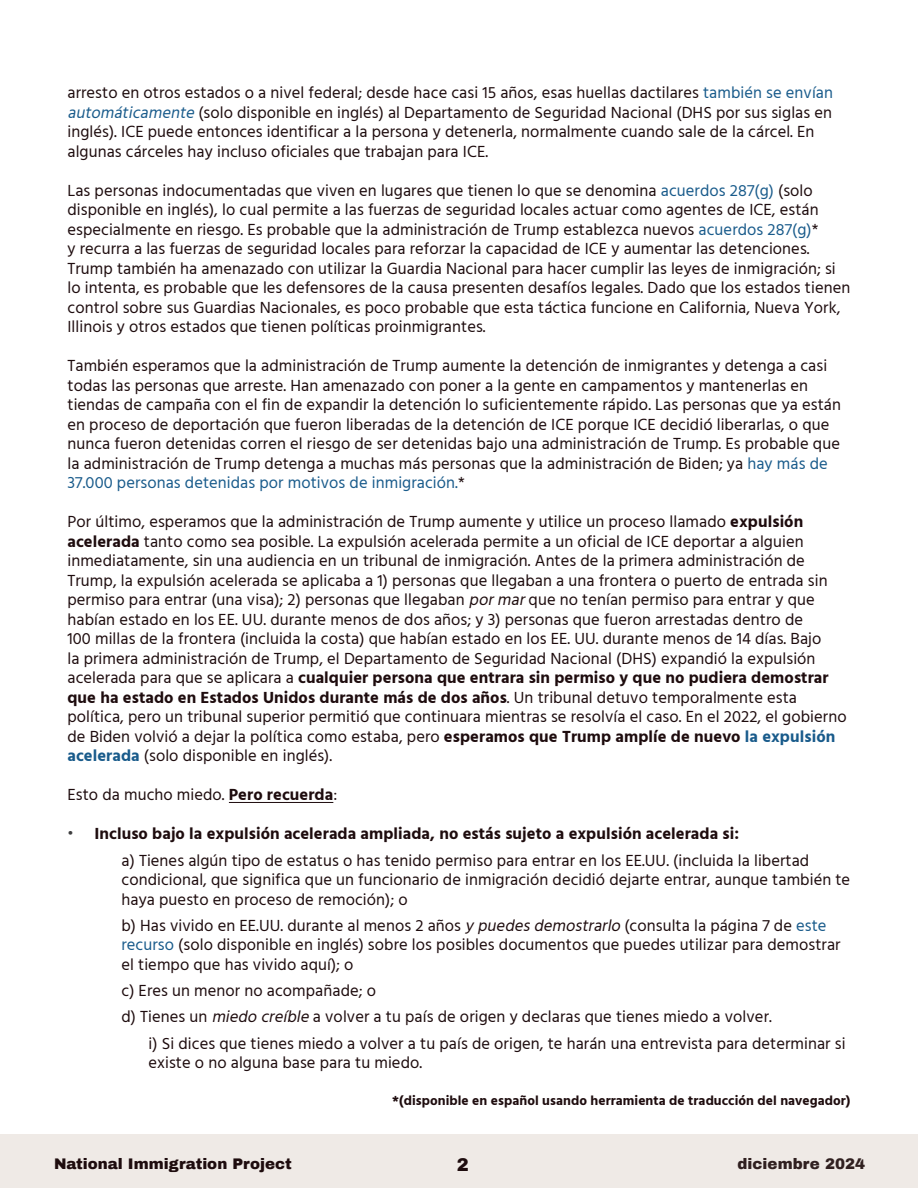
<style>
.page{position:relative;width:918px;height:1188px;background:#fff}
.page>*{position:absolute;margin:0;border:0;box-sizing:border-box;transform-origin:0 0}
.t1{font:900 18px "Archivo";color:#1e0c0e}
.Paragraph{font:16.5px/19.5px "Hind";letter-spacing:.005em;color:#1e0c0e}
.t2{font:700 16.5px "Hind";letter-spacing:.005em;color:#1e0c0e}
.t3{font:900 15px "Archivo";color:#1e0c0e}
.t4{font:900 15px "Archivo";letter-spacing:.005em;color:#302020}
.Paragraph-2{font:700 13.5px "Hind";letter-spacing:.005em;color:#1e0c0e}
.s1{color:#195b8b}
.s2{font-style:italic;color:#195b8b}
.s3{font-weight:700}
.s4{font-style:italic}
.s5{font-weight:700;color:#195b8b}
.s6{font-family:"Helvetica Neue";font-size:17.25px;color:#3e3e3f}
</style>
<div class="page">
<div style="left:0;top:1135px;width:918px;height:53px;background:#efeae6"></div>
<hr style="left:229px;top:802px;width:104px;height:1px;background:#1e0c0e">
<p class="Paragraph" style="left:68px;top:84px;width:767px">arresto en otros estados o a nivel federal; desde hace casi 15 años, esas huellas dactilares <span class="s1">también se envían </span><span class="s2">automáticamente</span> (solo disponible en inglés) al Departamento de Seguridad Nacional (DHS por sus siglas en inglés). ICE puede entonces identificar a la persona y detenerla, normalmente cuando sale de la cárcel. En algunas cárceles hay incluso oficiales que trabajan para ICE.</p>
<p class="Paragraph" style="left:68px;top:182px;width:784px">Las personas indocumentadas que viven en lugares que tienen lo que se denomina <span class="s1">acuerdos 287(g)</span> (solo disponible en inglés), lo cual permite a las fuerzas de seguridad locales actuar como agentes de ICE, están especialmente en riesgo. Es probable que la administración de Trump establezca nuevos <span class="s1">acuerdos 287(g)</span>*<br>y recurra a las fuerzas de seguridad locales para reforzar la capacidad de ICE y aumentar las detenciones.<br>Trump también ha amenazado con utilizar la Guardia Nacional para hacer cumplir las leyes de inmigración; si lo intenta, es probable que les defensores de la causa presenten desafíos legales. Dado que los estados tienen control sobre sus Guardias Nacionales, es poco probable que esta táctica funcione en California, Nueva York, Illinois y otros estados que tienen políticas proinmigrantes.</p>
<p class="Paragraph" style="left:68px;top:357px;width:775px">También esperamos que la administración de Trump aumente la detención de inmigrantes y detenga a casi todas las personas que arreste. Han amenazado con poner a la gente en campamentos y mantenerlas en tiendas de campaña con el fin de expandir la detención lo suficientemente rápido. Las personas que ya están en proceso de deportación que fueron liberadas de la detención de ICE porque ICE decidió liberarlas, o que nunca fueron detenidas corren el riesgo de ser detenidas bajo una administración de Trump. Es probable que la administración de Trump detenga a muchas más personas que la administración de Biden; ya <span class="s1">hay más de 37.000 personas detenidas por motivos de inmigración.</span>*</p>
<p class="Paragraph" style="left:68px;top:513px;width:781px">Por último, esperamos que la administración de Trump aumente y utilice un proceso llamado <span class="s3">expulsión acelerada</span> tanto como sea posible. La expulsión acelerada permite a un oficial de ICE deportar a alguien inmediatamente, sin una audiencia en un tribunal de inmigración. Antes de la primera administración de Trump, la expulsión acelerada se aplicaba a 1) personas que llegaban a una frontera o puerto de entrada sin permiso para entrar (una visa); 2) personas que llegaban <span class="s4">pormar</span>que no tenían permiso para entrar y que habían estado en los EE. UU. durante menos de dos años; y 3) personas que fueron arrestadas dentro de<br>100 millas de la frontera (incluida la costa) que habían estado en los EE. UU. durante menos de 14 días. Bajo<br>la primera administración de Trump, el Departamento de Seguridad Nacional (DHS) expandió la expulsión acelerada para que se aplicara a <span class="s3">cualquier persona que entrara sin permiso y que no pudiera demostrar que ha estado en Estados Unidos durante más de dos años</span>. Un tribunal detuvo temporalmente esta política, pero un tribunal superior permitió que continuara mientras se resolvía el caso. En el 2022, el gobierno de Biden volvió a dejar la política como estaba, pero <span class="s3">esperamos que Trump amplíe de nuevo</span> <span class="s5">la expulsión acelerada</span> (solo disponible en inglés).</p>
<p class="Paragraph" style="left:68px;top:786px;width:271px">Esto da mucho miedo. <span class="s3">Pero recuerda</span>:</p>
<p class="t2" style="left:68px;top:824px;width:673px"><span class="s6">•</span> Incluso bajo la expulsión acelerada ampliada, no estás sujeto a expulsión acelerada si:</p>
<p class="Paragraph" style="left:122px;top:851px;width:730px">a) Tienes algún tipo de estatus o has tenido permiso para entrar en los EE.UU. (incluida la libertad condicional, que significa que un funcionario de inmigración decidió dejarte entrar, aunque también te haya puesto en proceso de remoción); o</p>
<p class="Paragraph" style="left:122px;top:917px;width:721px">b) Has vivido en EE.UU. durante al menos 2 años <span class="s4">y puedesdemostrarlo</span> (consulta la página 7 de <span class="s1">este recurso</span> (solo disponible en inglés) sobre los posibles documentos que puedes utilizar para demostrar el tiempo que has vivido aquí); o</p>
<p class="Paragraph" style="left:122px;top:982px;width:256px">c) Eres un menor no acompañade; o</p>
<p class="Paragraph" style="left:122px;top:1008px;width:652px">d) Tienes un <span class="s4">miedo creíble</span> a volver a tu país de origen y declaras que tienes miedo a volver.</p>
<p class="Paragraph" style="left:148px;top:1034px;width:699px">i) Si dices que tienes miedo a volver a tu país de origen, te harán una entrevista para determinar si existe o no alguna base para tu miedo.</p>
<p class="Paragraph-2" style="left:392px;top:1092px;width:460px">*(disponible en español usando herramienta de traducción del navegador)</p>
<p class="t3" style="left:54px;top:1154px;width:239px">National Immigration Project</p>
<p class="t1" style="left:457px;top:1154px;width:14px">2</p>
<p class="t4" style="left:737px;top:1154px;width:129px">diciembre 2024</p>
</div>
